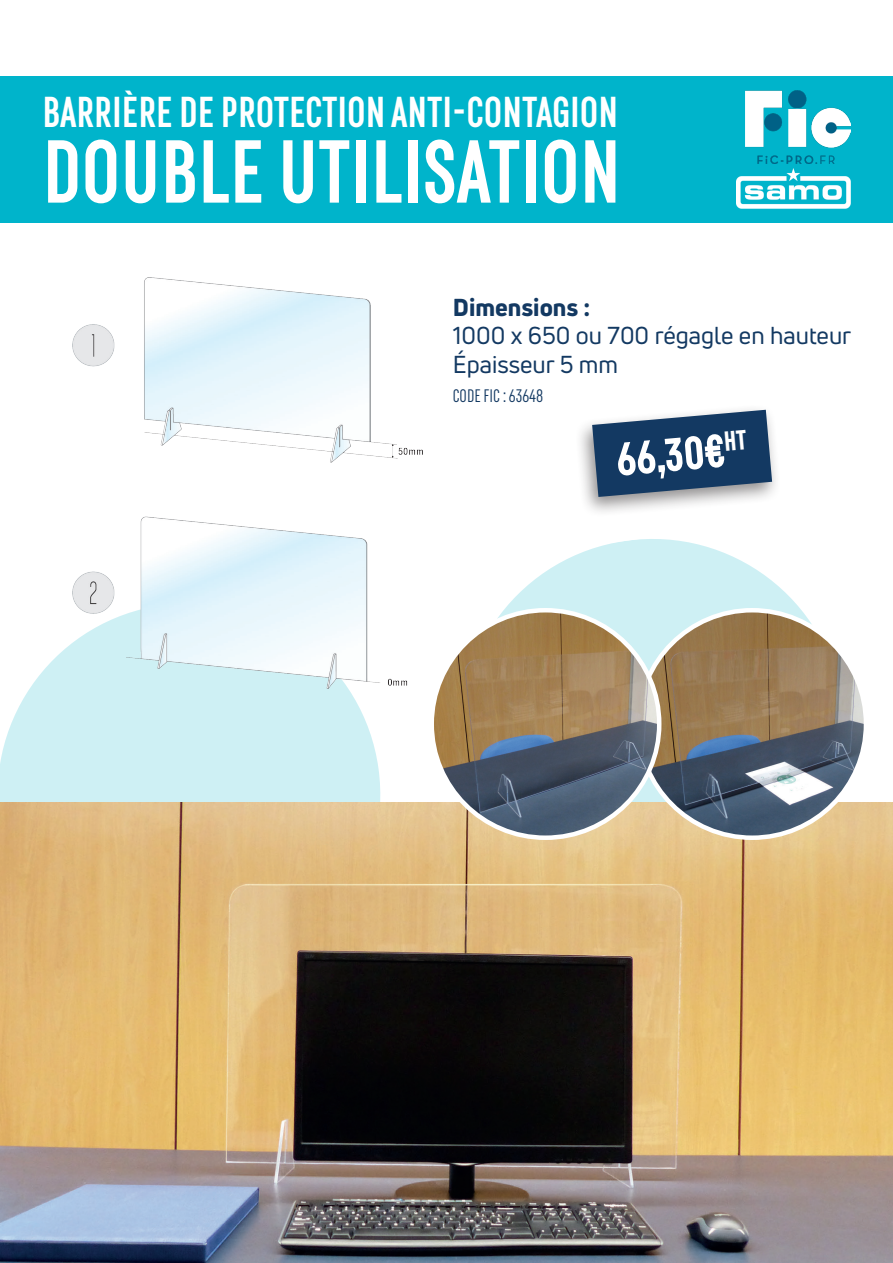
<style>
.page{position:relative;width:893px;height:1263px;background:#fff}
.page>*{position:absolute;margin:0;border:0;box-sizing:border-box;transform-origin:0 0}
.t1{font:700 90.15px "RF Rufo";color:#fff}
.t2{font:900 47.25px "RF Rufo";color:#fff}
.t3{font:700 43.05px "RF Rufo";color:#fff}
.t4{font:24px "Uni Neue";color:#133962}
.t5{font:800 24px "Uni Neue";color:#133962}
.t6{font:18px "RF Rufo";color:#133962}
</style>
<div class="page">
<svg style="left:0;top:591px;width:393px;height:212px;fill:#cef0f4"></svg>
<svg style="left:448px;top:539px;width:409px;height:264px"></svg>
<div style="left:0;top:77px;width:893px;height:146px;background:#00b4cb"></div>
<img style="left:73px;top:277px;width:350px;height:412px">
<div style="left:574px;top:403px;width:208px;height:115px;background:#231f20;opacity:.5"></div>
<svg style="left:592px;top:410px;width:180px;height:87px;background:#395879"></svg>
<img style="left:0;top:803px;width:893px;height:460px">
<img style="left:638px;top:610px;width:228px;height:228px;border-radius:114px">
<img style="left:432px;top:610px;width:227px;height:228px;border-radius:114px">
<img style="left:737px;top:169px;width:113px;height:40px">
<img style="left:746px;top:91px;width:104px;height:73px">
<p class="t3" style="left:43px;top:88px;width:577px">BARRIÈRE DE PROTECTION ANTI-CONTAGION</p>
<p class="t1" style="left:43px;top:120px;width:580px">DOUBLE UTILISATION</p>
<p class="t5" style="left:453px;top:291px;width:139px">Dimensions :</p>
<p class="t4" style="left:453px;top:321px;width:400px">1000 x 650 ou 700 régagle en hauteur</p>
<p class="t4" style="left:453px;top:350px;width:167px">Épaisseur 5 mm</p>
<p class="t6" style="left:453px;top:386px;width:92px">CODE FIC : 63648</p>
<p class="t2" style="left:614px;top:432px;width:133px;rotate:-5deg">66,30€<sup>HT</sup></p>
</div>
